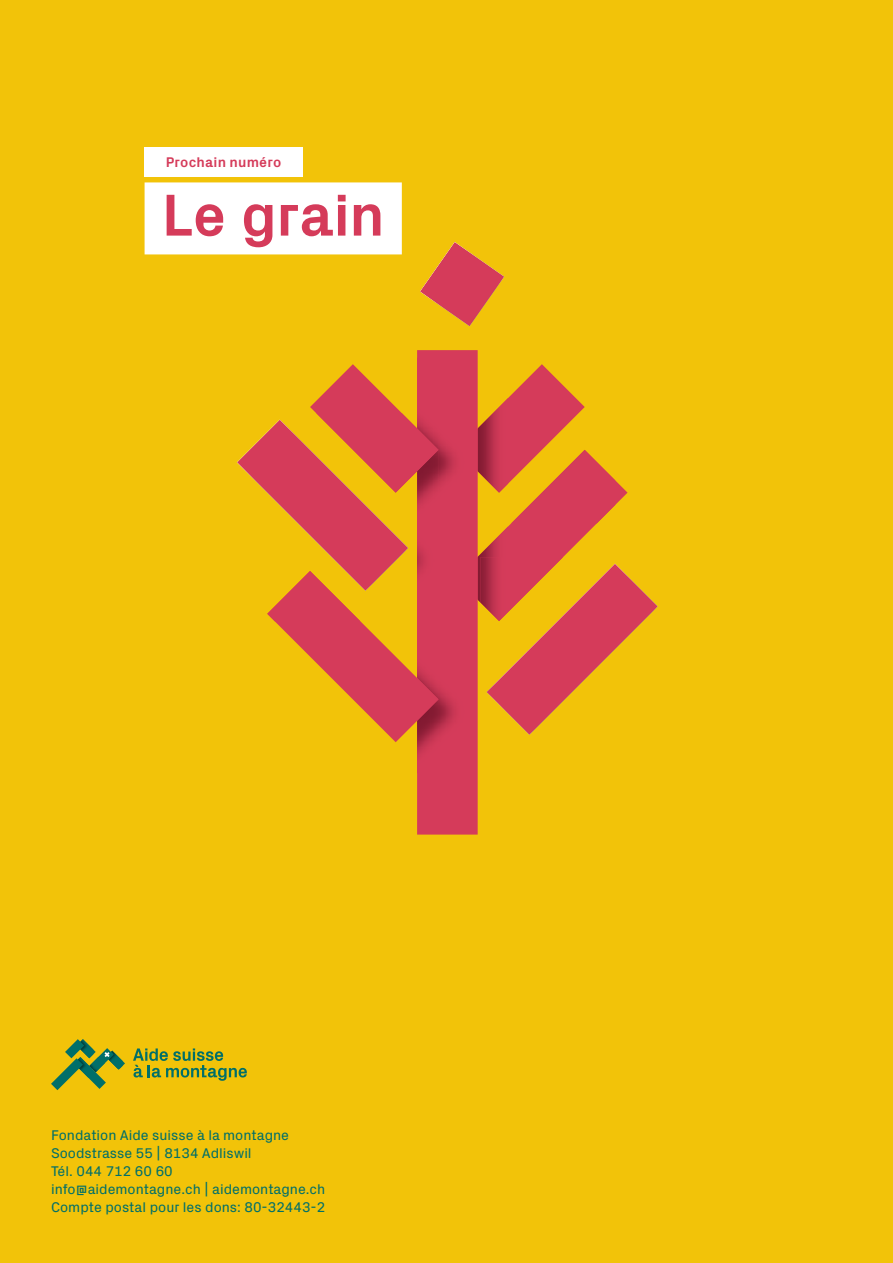
<style>
.page{position:relative;width:893px;height:1263px;background:#f2c309}
.page>*{position:absolute;margin:0;border:0;box-sizing:border-box;transform-origin:0 0}
.t1{font:700 60px "Px Grotesk";letter-spacing:-.005em;color:#d53b5a}
.t2{font:14.25px/18px "Px Grotesk";color:#006f69}
.t3{font:700 14.25px "Px Grotesk";letter-spacing:.01em;color:#d53b5a}
</style>
<div class="page">
<svg style="left:51px;top:1039px;width:74px;height:51px"></svg>
<svg style="left:133px;top:1048px;width:114px;height:33px"></svg>
<svg style="left:267px;top:242px;width:360px;height:592px"></svg>
<svg style="left:237px;top:355px;width:235px;height:300px"></svg>
<svg style="left:422px;top:499px;width:236px;height:300px"></svg>
<div style="left:145px;top:182px;width:257px;height:72px;background:#fff"></div>
<div style="left:145px;top:147px;width:158px;height:29px;background:#fff"></div>
<p class="t3" style="left:166px;top:151px;width:117px">Prochain numéro</p>
<h1 class="t1" style="left:162px;top:172px;width:225px">Le grain</h1>
<p class="t2" style="left:51px;top:1125px;width:276px">Fondation Aide suisse à la montagne Soodstrasse 55 | 8134 Adliswil<br>Tél. 044 712 60 60 info@aidemontagne.ch | aidemontagne.ch Compte postal pour les dons: 80-32443-2</p>
</div>
